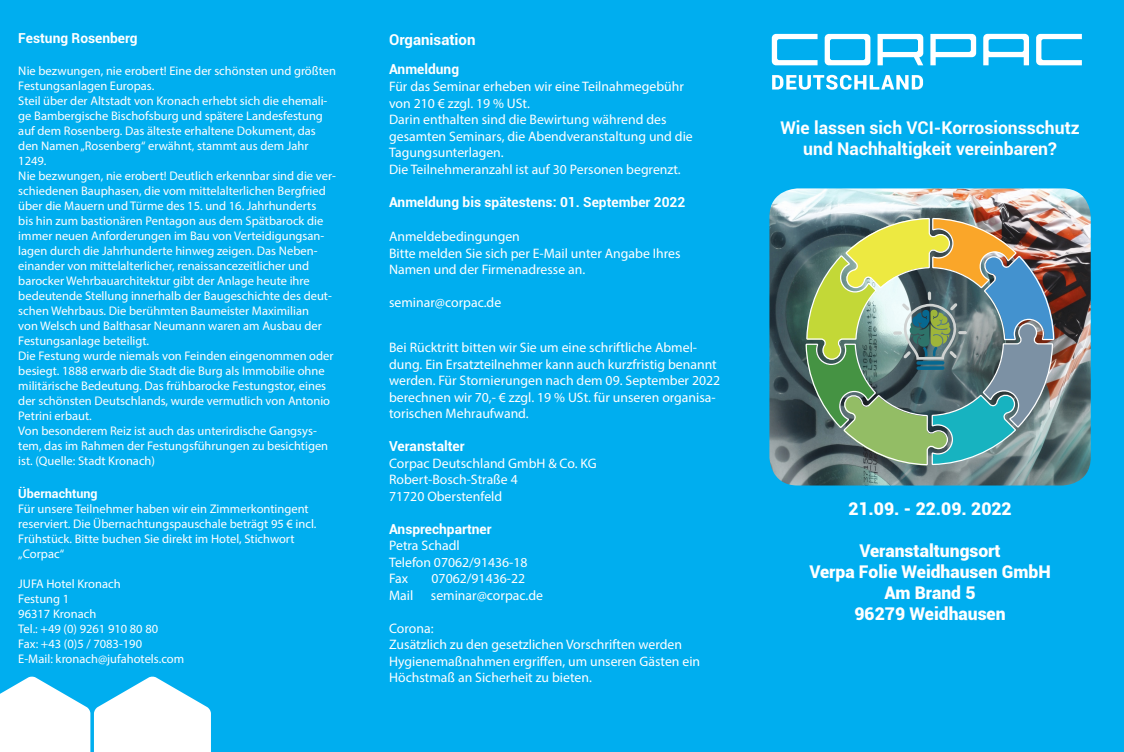
<style>
.page{position:relative;width:1124px;height:752px;background:#fff}
.page>*{position:absolute;margin:0;border:0;box-sizing:border-box;transform-origin:0 0}
.t1{font:900 17.5px/21px "Roboto";color:#fff;text-align:center}
.t2{font:700 17.5px/21px "Roboto";color:#fff;text-align:center}
.t3{font:700 15px "Roboto";color:#fff}
.t4{font:13.75px/16.5px "Myriad Pro";color:#fff}
.t5{font:700 13.75px "Roboto";color:#fff}
.t6{font:12.5px/15px "Myriad Pro";color:#fff}
.t7{font:700 12.5px "Roboto";color:#fff}
</style>
<div class="page">
<div style="left:0;top:0;width:1123px;height:751px;background:#00aeef"></div>
<svg style="left:771px;top:34px;width:46px;height:31px"></svg>
<svg style="left:1036px;top:34px;width:45px;height:31px"></svg>
<svg style="left:930px;top:34px;width:45px;height:31px"></svg>
<svg style="left:877px;top:34px;width:46px;height:31px"></svg>
<svg style="left:983px;top:34px;width:45px;height:31px"></svg>
<svg style="left:824px;top:34px;width:46px;height:31px"></svg>
<svg style="left:772px;top:75px;width:150px;height:15px"></svg>
<img style="left:769px;top:188px;width:321px;height:297px">
<svg style="left:0;top:676px;width:211px;height:75px"></svg>
<img style="left:805px;top:218px;width:249px;height:247px">
<p class="t5" style="left:18px;top:28px;width:121px">Festung Rosenberg</p>
<p class="t6" style="left:18px;top:63px;width:319px">Nie bezwungen, nie erobert! Eine der schönsten und größten Festungsanlagen Europas.<br>Steil über der Altstadt von Kronach erhebt sich die ehemali&shy;ge Bambergische Bischofsburg und spätere Landesfestung auf dem Rosenberg. Das älteste erhaltene Dokument, das den Namen „Rosenberg“ erwähnt, stammt aus dem Jahr 1249.<br>Nie bezwungen, nie erobert! Deutlich erkennbar sind die ver&shy;schiedenen Bauphasen, die vom mittelalterlichen Bergfried über die Mauern und Türme des 15. und 16. Jahrhunderts<br>bis hin zum bastionären Pentagon aus dem Spätbarock die immer neuen Anforderungen im Bau von Verteidigungsan&shy;lagen durch die Jahrhunderte hinweg zeigen. Das Neben&shy;einander von mittelalterlicher, renaissancezeitlicher und barocker Wehrbauarchitektur gibt der Anlage heute ihre bedeutende Stellung innerhalb der Baugeschichte des deut&shy;schen Wehrbaus. Die berühmten Baumeister Maximilian<br>von Welsch und Balthasar Neumann waren am Ausbau der Festungsanlage beteiligt.<br>Die Festung wurde niemals von Feinden eingenommen oder besiegt. 1888 erwarb die Stadt die Burg als Immobilie ohne militärische Bedeutung. Das frühbarocke Festungstor, eines der schönsten Deutschlands, wurde vermutlich von Antonio Petrini erbaut.<br>Von besonderem Reiz ist auch das unterirdische Gangsys&shy;tem, das im Rahmen der Festungsführungen zu besichtigen ist. (Quelle: Stadt Kronach)</p>
<p class="t7" style="left:18px;top:484px;width:81px">Übernachtung</p>
<p class="t6" style="left:18px;top:501px;width:300px">Für unsere Teilnehmer haben wir ein Zimmerkontingent reserviert. Die Übernachtungspauschale beträgt 95 € incl.<br>Frühstück. Bitte buchen Sie direkt im Hotel, Stichwort „Corpac“</p>
<p class="t6" style="left:18px;top:576px;width:167px">JUFA Hotel Kronach<br>Festung 1<br>96317 Kronach<br>Tel.: +49 (0) 9261 910 80 80<br>Fax: +43 (0)5 / 7083-190<br>E-Mail: kronach@jufahotels.com</p>
<p class="t3" style="left:389px;top:29px;width:88px">Organisation</p>
<p class="t5" style="left:389px;top:60px;width:71px">Anmeldung</p>
<p class="t4" style="left:389px;top:78px;width:305px">Für das Seminar erheben wir eine Teilnahmegebühr von 210 € zzgl. 19 % USt.<br>Darin enthalten sind die Bewirtung während des gesamten Seminars, die Abendveranstaltung und die Tagungsunterlagen.<br>Die Teilnehmeranzahl ist auf 30 Personen begrenzt.</p>
<p class="t5" style="left:389px;top:192px;width:298px">Anmeldung bis spätestens: 01. September 2022</p>
<p class="t4" style="left:389px;top:228px;width:293px">Anmeldebedingungen<br>Bitte melden Sie sich per E-Mail unter Angabe Ihres<br>Namen und der Firmenadresse an.</p>
<p class="t4" style="left:389px;top:294px;width:114px">seminar@corpac.de</p>
<p class="t4" style="left:389px;top:339px;width:332px">Bei Rücktritt bitten wir Sie um eine schriftliche Abmel&shy;dung. Ein Ersatzteilnehmer kann auch kurzfristig benannt werden. Für Stornierungen nach dem 09. September 2022 berechnen wir 70,- € zzgl. 19 % USt. für unseren organisa&shy;torischen Mehraufwand.</p>
<p class="t5" style="left:389px;top:436px;width:77px">Veranstalter</p>
<p class="t4" style="left:389px;top:454px;width:209px">Corpac Deutschland GmbH &amp; Co. KG<br>Robert-Bosch-Straße 4<br>71720 Oberstenfeld</p>
<p class="t5" style="left:389px;top:519px;width:104px">Ansprechpartner</p>
<p class="t4" style="left:389px;top:537px;width:140px">Petra Schadl<br>Telefon 07062/91436-18<br>Fax</p>
<p class="t4" style="left:431px;top:570px;width:95px">07062/91436-22</p>
<p class="t4" style="left:389px;top:586px;width:26px">Mail</p>
<p class="t4" style="left:431px;top:586px;width:114px">seminar@corpac.de</p>
<p class="t4" style="left:389px;top:619px;width:312px">Corona:<br>Zusätzlich zu den gesetzlichen Vorschriften werden Hygienemaßnahmen ergriffen, um unseren Gästen ein Höchstmaß an Sicherheit zu bieten.</p>
<h1 class="t2" style="left:780px;top:116px;width:301px">Wie lassen sich VCI-Korrosionsschutz und Nachhaltigkeit vereinbaren?</h1>
<h1 class="t1" style="left:848px;top:497px;width:165px">21.09. - 22.09. 2022</h1>
<h1 class="t1" style="left:809px;top:539px;width:243px">Veranstaltungsort<br>Verpa Folie Weidhausen GmbH<br>Am Brand 5<br>96279 Weidhausen</h1>
</div>
